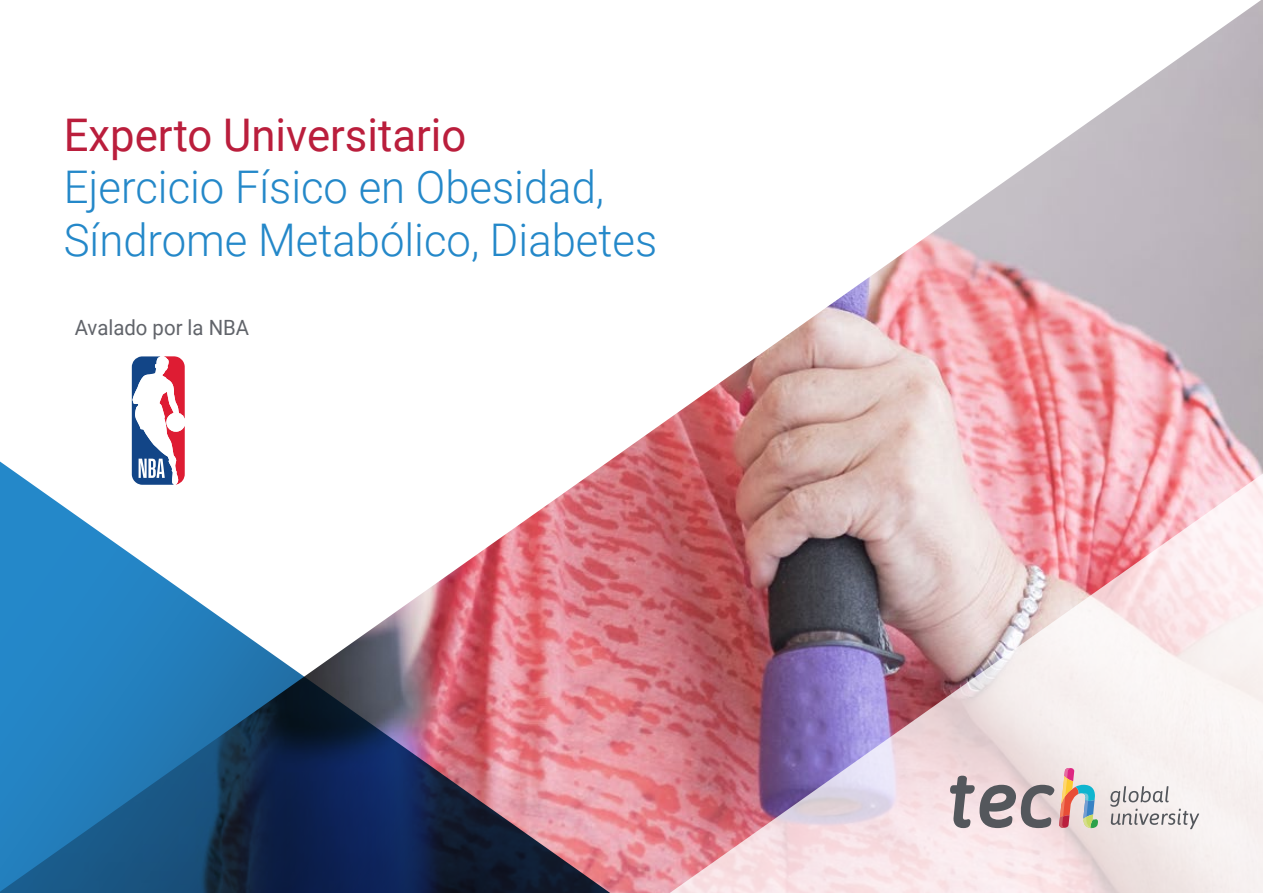
<style>
.page{position:relative;width:1263px;height:893px;background:#fff}
.page>*{position:absolute;margin:0;border:0;box-sizing:border-box;transform-origin:0 0}
.t1{font:300 45px/52.5px "Roboto";color:#2488c9}
.t2{font:45px "Roboto";color:#ba1e3c}
.t3{font:21px "Roboto";color:#61646a}
</style>
<div class="page">
<img style="left:131px;top:0;width:1132px;height:458px">
<svg style="left:0;top:446px;width:640px;height:447px"></svg>
<img style="left:634px;top:458px;width:629px;height:435px">
<svg style="left:132px;top:356px;width:53px;height:129px"></svg>
<svg style="left:1110px;top:786px;width:89px;height:43px"></svg>
<svg style="left:950px;top:768px;width:148px;height:60px;background:#bdafaf"></svg>
<p class="t2" style="left:64px;top:103px;width:404px">Experto Universitario</p>
<p class="t1" style="left:64px;top:159px;width:595px">Ejercicio Físico en Obesidad,<br>Síndrome Metabólico, Diabetes</p>
<p class="t3" style="left:75px;top:312px;width:176px">Avalado por la NBA</p>
</div>
